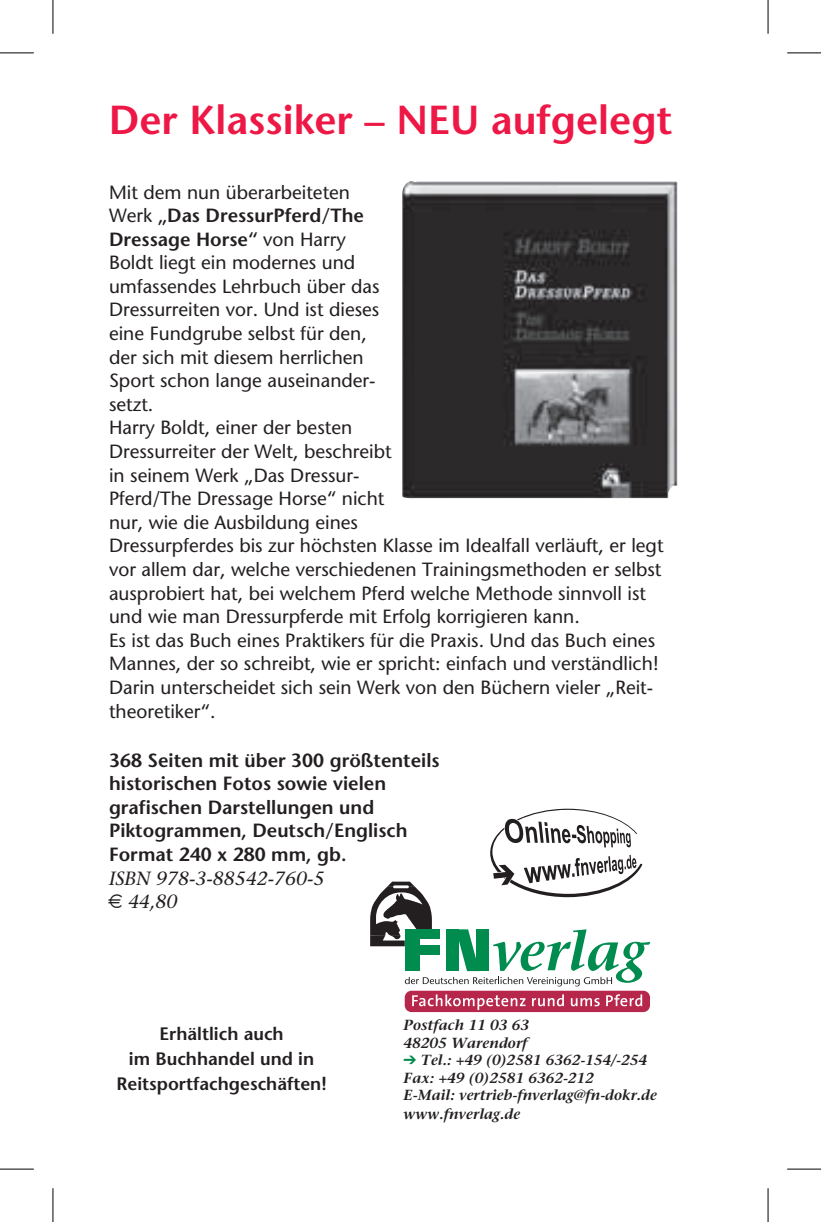
<style>
.page{position:relative;width:821px;height:1222px;background:#fff}
.page>*{position:absolute;margin:0;border:0;box-sizing:border-box;transform-origin:0 0}
.t1{font:600 40.5px "Stone Sans";color:#ed1845}
.t2{font:19.12px/23.6px "Stone Sans";color:#231f20}
.t3{font:600 19.12px/23.6px "Stone Sans";color:#231f20}
.t4{font:italic 19.12px/23.8px "Stone Serif";color:#231f20}
.t5{font:600 18px/24.8px "Stone Sans";color:#231f20;text-align:center}
.t6{font:italic 600 14.62px/18px "Stone Serif";color:#231f20}
.s1{font-weight:600}
.s2{font-family:"Monaco";font-style:normal;font-size:21.38px}
.s3{color:#008c4e}
</style>
<div class="page">
<div style="left:404px;top:991px;width:245px;height:21px;background:#b6274b;border-radius:7px"></div>
<svg style="left:412px;top:994px;width:113px;height:16px"></svg>
<svg style="left:532px;top:994px;width:31px;height:12px"></svg>
<svg style="left:570px;top:998px;width:29px;height:8px"></svg>
<svg style="left:606px;top:994px;width:35px;height:12px"></svg>
<svg style="left:370px;top:809px;width:280px;height:177px"></svg>
<img style="left:402px;top:181px;width:274px;height:317px">
<hr style="left:0;top:53px;width:34px;height:1px;background:#000">
<hr style="left:786px;top:53px;width:34px;height:1px;background:#000">
<hr style="left:0;top:1169px;width:34px;height:1px;background:#000">
<hr style="left:786px;top:1169px;width:34px;height:1px;background:#000">
<hr style="left:53px;top:0;width:1px;height:34px;background:#000">
<hr style="left:53px;top:1188px;width:1px;height:34px;background:#000">
<hr style="left:767px;top:0;width:1px;height:34px;background:#000">
<hr style="left:767px;top:1188px;width:1px;height:34px;background:#000">
<h1 class="t1" style="left:109px;top:95px;width:564px">Der Klassiker – NEU aufgelegt</h1>
<p class="t2" style="left:109px;top:180px;width:555px">Mit dem nun überarbeiteten<br>Werk <span class="s1">„Das DressurPferd/The<br>Dressage Horse“</span> von Harry<br>Boldt liegt ein modernes und<br>umfassendes Lehrbuch über das<br>Dressurreiten vor. Und ist dieses<br>eine Fundgrube selbst für den,<br>der sich mit diesem herrlichen<br>Sport schon lange auseinander-<br>setzt.<br>Harry Boldt, einer der besten<br>Dressurreiter der Welt, beschreibt<br>in seinem Werk „Das Dressur-<br>Pferd/The Dressage Horse“ nicht<br>nur, wie die Ausbildung eines<br>Dressurpferdes bis zur höchsten Klasse im Idealfall verläuft, er legt vor allem dar, welche verschiedenen Trainingsmethoden er selbst ausprobiert hat, bei welchem Pferd welche Methode sinnvoll ist und wie man Dressurpferde mit Erfolg korrigieren kann.<br>Es ist das Buch eines Praktikers für die Praxis. Und das Buch eines Mannes, der so schreibt, wie er spricht: einfach und verständlich!<br>Darin unterscheidet sich sein Werk von den Büchern vieler „Reit&shy;theoretiker“.</p>
<p class="t3" style="left:109px;top:748px;width:332px">368 Seiten mit über 300 größtenteils historischen Fotos sowie vielen grafischen Darstellungen und<br>Piktogrammen, Deutsch/Englisch<br>Format 240 x 280 mm, gb.</p>
<p class="t4" style="left:109px;top:866px;width:217px">ISBN 978-3-88542-760-5 <span class="s2">€</span> 44,80</p>
<p class="t5" style="left:116px;top:1021px;width:212px">Erhältlich auch<br>im Buchhandel und in<br>Reitsportfachgeschäften!</p>
<p class="t6" style="left:403px;top:1016px;width:127px">Postfach 11 03 63<br>48205 Warendorf</p>
<p class="t6" style="left:403px;top:1051px;width:255px"><span class="s3">➔</span> Tel.: +49 (0)2581 6362-154/-254<br>Fax: +49 (0)2581 6362-212<br>E-Mail: vertrieb-fnverlag@fn-dokr.de www.fnverlag.de</p>
</div>
